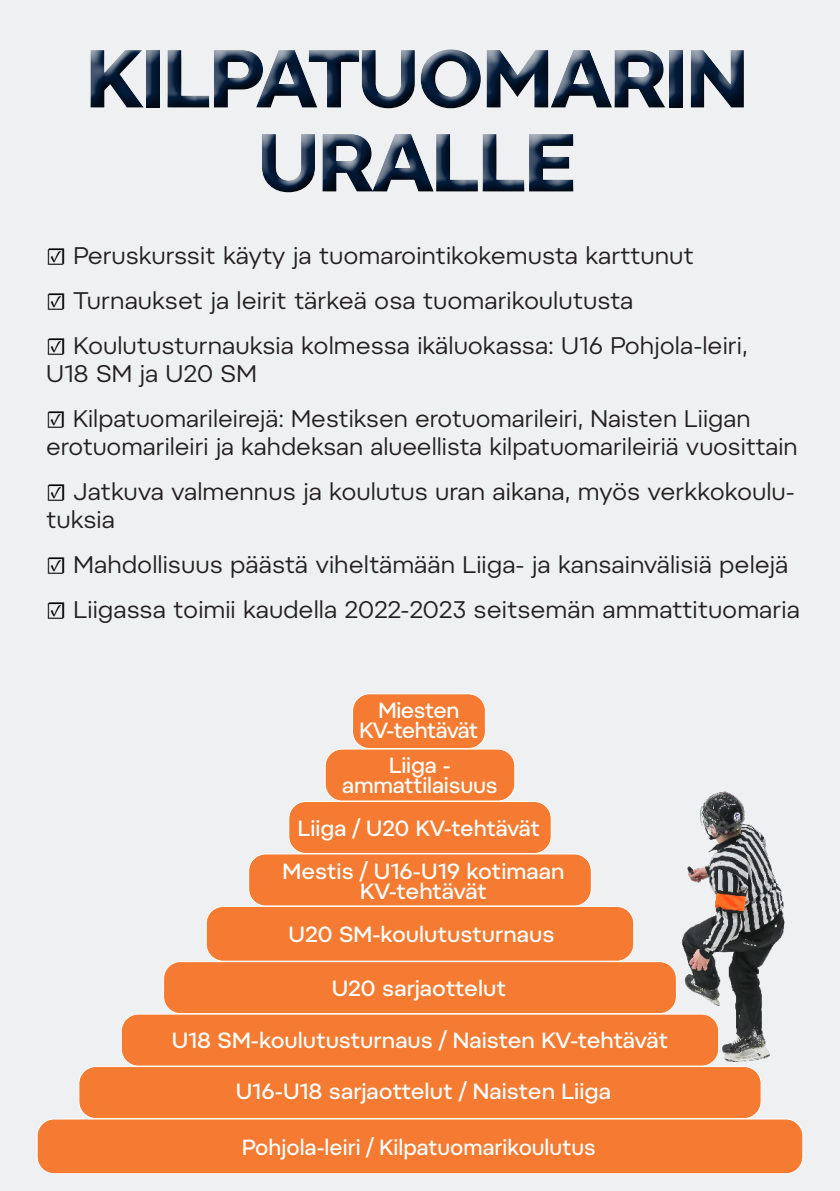
<style>
.page{position:relative;width:840px;height:1191px;background:#fff}
.page>*{position:absolute;margin:0;border:0;box-sizing:border-box;transform-origin:0 0}
.t1{font:700 82px/84px "Pepi";letter-spacing:-.02em;color:#041c3b;text-align:center}
.t2{font:24px/28px "Pepi";color:#231f20}
.t3{font:500 22px/20px "Pepi";letter-spacing:-.005em;color:#fff;text-align:center}
.t4{font:500 22px "Pepi";letter-spacing:-.005em;color:#fff;scale:.96 1}
.t5{font:500 22px/20px "Pepi";letter-spacing:-.035em;color:#fff;text-align:center}
.s1{font-family:"Minion Pro";color:#000001}
</style>
<div class="page">
<div style="left:0;top:0;width:839px;height:1191px;background:#ebecee"></div>
<div style="left:37px;top:1119px;width:765px;height:54px;background:#f47b31;border-radius:17px"></div>
<div style="left:37px;top:1118px;width:765px;height:56px;border:1px solid #fff;border-radius:17px"></div>
<div style="left:79px;top:1066px;width:681px;height:52px;background:#f47b31;border-radius:17px"></div>
<div style="left:79px;top:1066px;width:682px;height:52px;border:1px solid #fff;border-radius:17px"></div>
<div style="left:121px;top:1014px;width:597px;height:52px;background:#f47b31;border-radius:17px"></div>
<div style="left:121px;top:1013px;width:597px;height:53px;border:1px solid #fff;border-radius:17px"></div>
<div style="left:163px;top:961px;width:513px;height:52px;background:#f47b31;border-radius:17px"></div>
<div style="left:163px;top:961px;width:513px;height:52px;border:1px solid #fff;border-radius:17px"></div>
<div style="left:206px;top:906px;width:427px;height:55px;background:#f47b31;border-radius:17px"></div>
<div style="left:206px;top:906px;width:427px;height:55px;border:1px solid #fff;border-radius:17px"></div>
<div style="left:248px;top:854px;width:343px;height:52px;background:#f47b31;border-radius:17px"></div>
<div style="left:248px;top:853px;width:343px;height:53px;border:1px solid #fff;border-radius:17px"></div>
<div style="left:288px;top:801px;width:263px;height:52px;background:#f47b31;border-radius:17px"></div>
<div style="left:288px;top:801px;width:263px;height:52px;border:1px solid #fff;border-radius:17px"></div>
<div style="left:325px;top:749px;width:189px;height:52px;background:#f47b31;border-radius:17px"></div>
<div style="left:325px;top:749px;width:189px;height:52px;border:1px solid #fff;border-radius:17px"></div>
<div style="left:352px;top:694px;width:133px;height:54px;background:#f47b31;border-radius:17px"></div>
<div style="left:352px;top:693px;width:133px;height:56px;border:1px solid #fff;border-radius:17px"></div>
<img style="left:672px;top:791px;width:113px;height:275px">
<div style="left:76px;top:35px;width:679px;height:165px;background:#eff0f1"></div>
<div style="left:79px;top:41px;width:679px;height:166px;background:#231f20;opacity:.75"></div>
<h1 class="t1" style="left:86px;top:35px;width:663px">KILPATUOMARIN<br>URALLE</h1>
<p class="t2" style="left:46px;top:241px;width:649px"><span class="s1">☑</span> Peruskurssit käyty ja tuomarointikokemusta karttunut</p>
<p class="t2" style="left:46px;top:286px;width:588px"><span class="s1">☑</span> Turnaukset ja leirit tärkeä osa tuomarikoulutusta</p>
<p class="t2" style="left:46px;top:331px;width:702px"><span class="s1">☑</span> Koulutusturnauksia kolmessa ikäluokassa: U16 Pohjola-leiri,<br>U18 SM ja U20 SM</p>
<p class="t2" style="left:46px;top:404px;width:752px"><span class="s1">☑</span> Kilpatuomarileirejä: Mestiksen erotuomarileiri, Naisten Liigan erotuomarileiri ja kahdeksan alueellista kilpatuomarileiriä vuosittain</p>
<p class="t2" style="left:46px;top:477px;width:749px"><span class="s1">☑</span> Jatkuva valmennus ja koulutus uran aikana, myös verkkokoulu&shy;tuksia</p>
<p class="t2" style="left:46px;top:550px;width:743px"><span class="s1">☑</span> Mahdollisuus päästä viheltämään Liiga- ja kansainvälisiä pelejä</p>
<p class="t2" style="left:46px;top:595px;width:754px"><span class="s1">☑</span> Liigassa toimii kaudella 2022-2023 seitsemän ammattituomaria</p>
<p class="t5" style="left:359px;top:699px;width:120px">Miesten<br>KV-tehtävät</p>
<p class="t3" style="left:342px;top:755px;width:157px">Liiga - ammattilaisuus</p>
<p class="t3" style="left:298px;top:817px;width:243px">Liiga / U20 KV-tehtävät</p>
<p class="t3" style="left:282px;top:860px;width:283px">Mestis / U16-U19 kotimaan<br>KV-tehtävät</p>
<p class="t3" style="left:288px;top:923px;width:267px">U20 SM-koulutusturnaus</p>
<p class="t3" style="left:331px;top:977px;width:176px">U20 sarjaottelut</p>
<p class="t3" style="left:172px;top:1030px;width:497px">U18 SM-koulutusturnaus / Naisten KV-tehtävät</p>
<p class="t3" style="left:236px;top:1080px;width:376px">U16-U18 sarjaottelut / Naisten Liiga</p>
<p class="t4" style="left:242px;top:1133px;width:369px">Pohjola-leiri / Kilpatuomarikoulutus</p>
</div>
